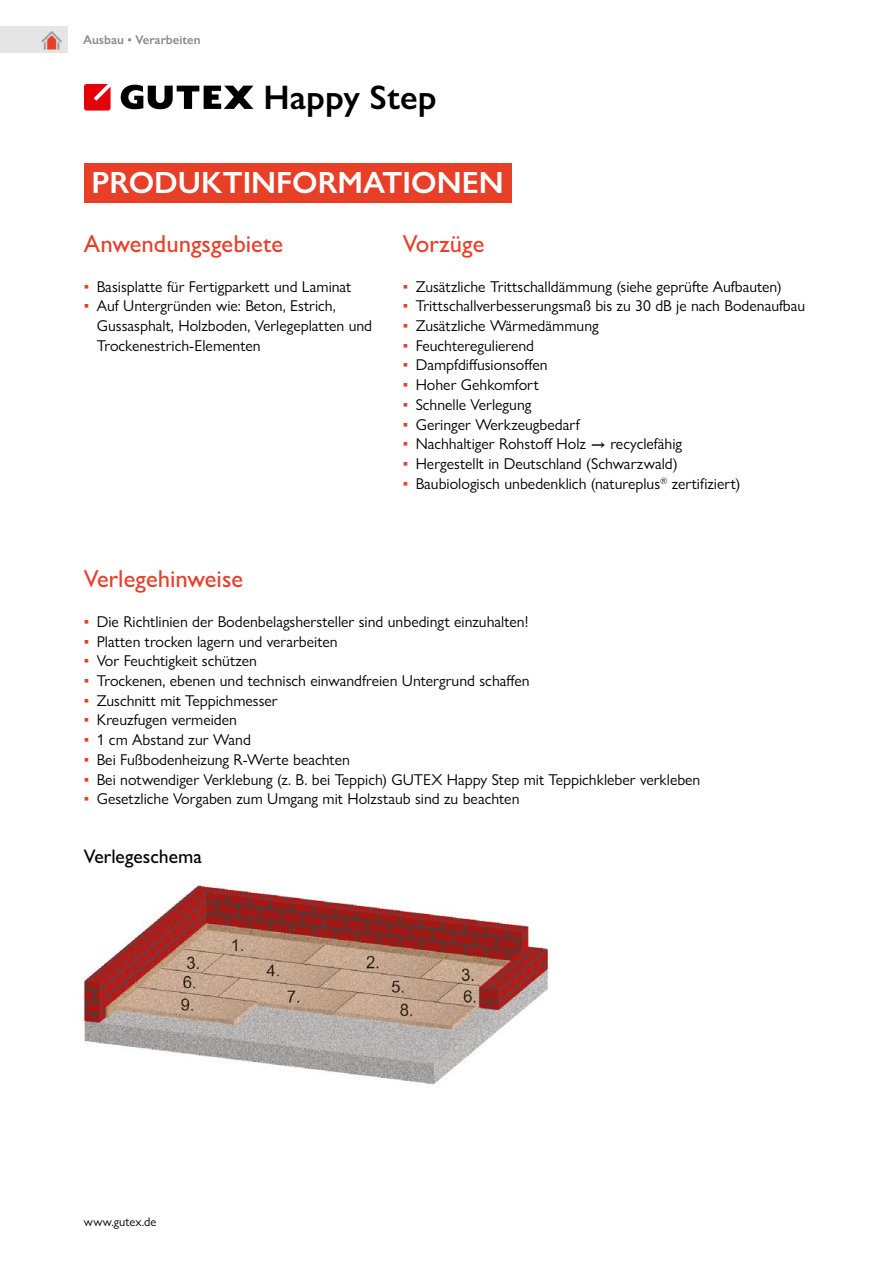
<style>
.page{position:relative;width:893px;height:1263px;background:#fff}
.page>*{position:absolute;margin:0;border:0;box-sizing:border-box;transform-origin:0 0}
._2_Titel-Produktname{font:600 34.2px "Gill Sans Nova";color:#000}
._2_Titel-1{font:600 30.75px "Gill Sans Nova";color:#fff}
._2_Titel-2-Sub{font:500 24.6px "Gill Sans Nova";color:#e83f29}
._2_Titel-3{font:500 19.65px "Gill Sans Nova";color:#000}
.t1{font:15.75px/19.6px "Gill Sans Nova";color:#000}
._0_Cluster{font:15.6px "Gutex Icon";color:#9c9c9d}
._0_Cluster-2{font:600 12.6px "Gill Sans Nova";color:#888988}
.t2{font:12.6px "Gill Sans Nova";color:#000}
.s1{color:#e83f29}
</style>
<div class="page">
<div style="left:0;top:27px;width:68px;height:26px;background:#e5e5e5"></div>
<img style="left:83px;top:885px;width:467px;height:200px">
<div style="left:84px;top:163px;width:427px;height:39px;background:#e83f29"></div>
<svg style="left:121px;top:85px;width:132px;height:24px"></svg>
<svg style="left:84px;top:84px;width:27px;height:27px"></svg>
<p class="_0_Cluster" style="left:41px;top:31px;width:22px">◆▲◆</p>
<p class="_0_Cluster-2" style="left:83px;top:32px;width:119px">Ausbau ▪ Verarbeiten</p>
<p class="_2_Titel-Produktname" style="left:264px;top:76px;width:175px">Happy Step</p>
<p class="_2_Titel-1" style="left:92px;top:163px;width:414px">PRODUKTINFORMATIONEN</p>
<p class="_2_Titel-2-Sub" style="left:84px;top:229px;width:201px">Anwendungsgebiete</p>
<p class="t1" style="left:84px;top:276px;width:269px"><span class="s1">▪</span> Basisplatte für Fertigparkett und Laminat</p>
<p class="t1" style="left:97px;top:296px;width:277px;text-indent:-13px"><span class="s1">▪</span> Auf Untergründen wie: Beton, Estrich,<br>Gussasphalt, Holzboden, Verlegeplatten und<br>Trockenestrich-Elementen</p>
<p class="_2_Titel-2-Sub" style="left:403px;top:229px;width:83px">Vorzüge</p>
<p class="t1" style="left:403px;top:276px;width:380px"><span class="s1">▪</span> Zusätzliche Trittschalldämmung (siehe geprüfte Aufbauten)</p>
<p class="t1" style="left:403px;top:296px;width:404px"><span class="s1">▪</span> Trittschallverbesserungsmaß bis zu 30 dB je nach Bodenaufbau</p>
<p class="t1" style="left:403px;top:316px;width:197px"><span class="s1">▪</span> Zusätzliche Wärmedämmung</p>
<p class="t1" style="left:403px;top:335px;width:133px"><span class="s1">▪</span> Feuchteregulierend</p>
<p class="t1" style="left:403px;top:355px;width:146px"><span class="s1">▪</span> Dampfdiffusionsoffen</p>
<p class="t1" style="left:403px;top:375px;width:137px"><span class="s1">▪</span> Hoher Gehkomfort</p>
<p class="t1" style="left:403px;top:394px;width:130px"><span class="s1">▪</span> Schnelle Verlegung</p>
<p class="t1" style="left:403px;top:414px;width:178px"><span class="s1">▪</span> Geringer Werkzeugbedarf</p>
<p class="t1" style="left:403px;top:434px;width:281px"><span class="s1">▪</span> Nachhaltiger Rohstoff Holz → recyclefähig</p>
<p class="t1" style="left:403px;top:454px;width:276px"><span class="s1">▪</span> Hergestellt in Deutschland (Schwarzwald)</p>
<p class="t1" style="left:403px;top:473px;width:339px"><span class="s1">▪</span> Baubiologisch unbedenklich (natureplus<sup>®</sup> zertifiziert)</p>
<p class="_2_Titel-2-Sub" style="left:84px;top:564px;width:161px">Verlegehinweise</p>
<p class="t1" style="left:84px;top:611px;width:446px"><span class="s1">▪</span> Die Richtlinien der Bodenbelagshersteller sind unbedingt einzuhalten!</p>
<p class="t1" style="left:84px;top:631px;width:255px"><span class="s1">▪</span> Platten trocken lagern und verarbeiten</p>
<p class="t1" style="left:84px;top:651px;width:174px"><span class="s1">▪</span> Vor Feuchtigkeit schützen</p>
<p class="t1" style="left:84px;top:671px;width:447px"><span class="s1">▪</span> Trockenen, ebenen und technisch einwandfreien Untergrund schaffen</p>
<p class="t1" style="left:84px;top:690px;width:195px"><span class="s1">▪</span> Zuschnitt mit Teppichmesser</p>
<p class="t1" style="left:84px;top:710px;width:155px"><span class="s1">▪</span> Kreuzfugen vermeiden</p>
<p class="t1" style="left:84px;top:730px;width:168px"><span class="s1">▪</span> 1 cm Abstand zur Wand</p>
<p class="t1" style="left:84px;top:749px;width:267px"><span class="s1">▪</span> Bei Fußbodenheizung R-Werte beachten</p>
<p class="t1" style="left:84px;top:769px;width:618px"><span class="s1">▪</span> Bei notwendiger Verklebung (z. B. bei Teppich) GUTEX Happy Step mit Teppichkleber verkleben</p>
<p class="t1" style="left:84px;top:789px;width:437px"><span class="s1">▪</span> Gesetzliche Vorgaben zum Umgang mit Holzstaub sind zu beachten</p>
<p class="_2_Titel-3" style="left:84px;top:845px;width:119px">Verlegeschema</p>
<p class="t2" style="left:84px;top:1213px;width:74px">www.gutex.de</p>
</div>
